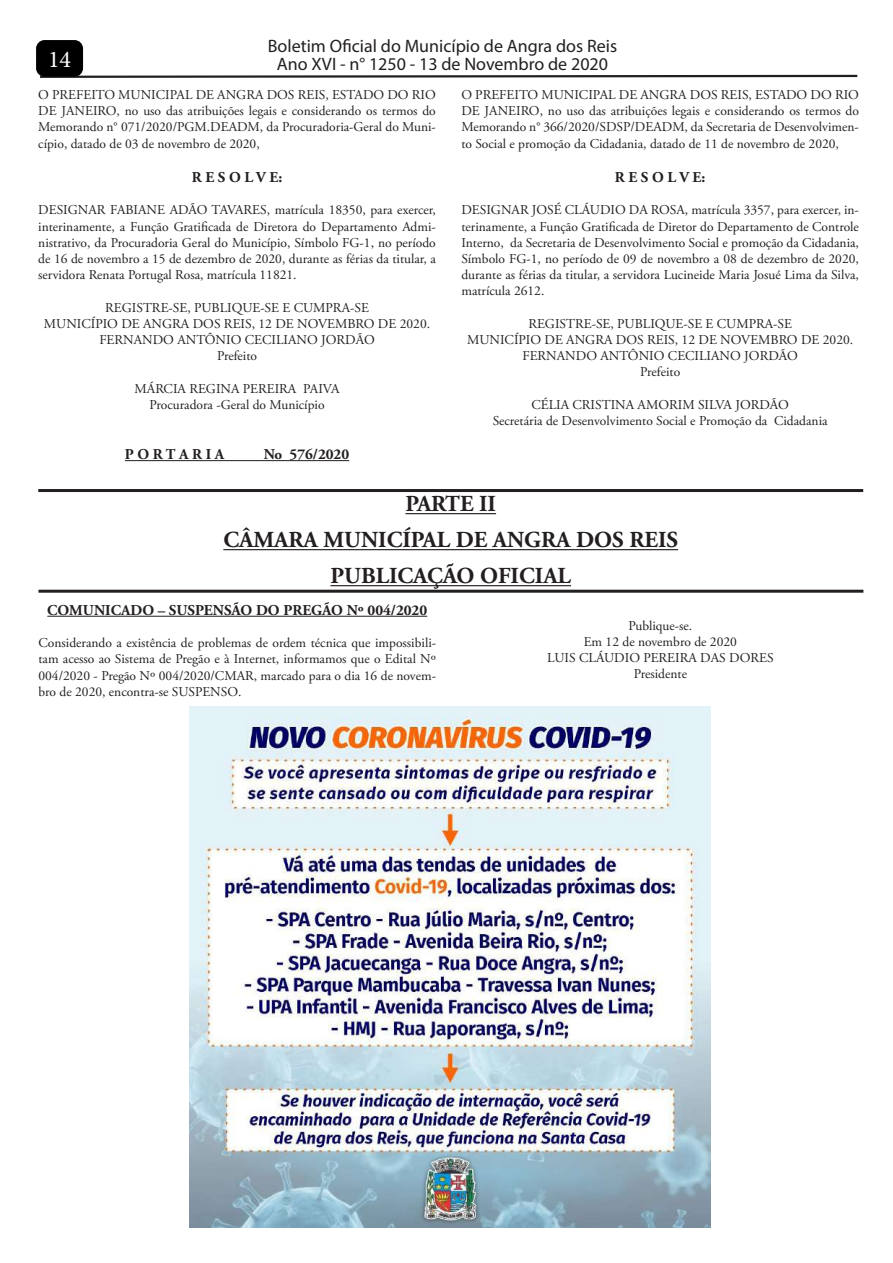
<style>
.page{position:relative;width:893px;height:1263px;background:#fff}
.page>*{position:absolute;margin:0;border:0;box-sizing:border-box;transform-origin:0 0}
.t1{font:24px "Minion Pro";color:#fff}
.t2{font:700 22.95px/36px "Adobe Garamond Pro";color:#231f20;text-align:center}
.t3{font:18px "Myriad Pro";color:#231f20}
.t4{font:700 15px "Adobe Garamond Pro";color:#231f20}
.t5{font:13.5px/16.2px "Adobe Garamond Pro";color:#231f20;text-align:justify}
</style>
<div class="page">
<svg style="left:39px;top:74px;width:819px;height:4px"></svg>
<div style="left:36px;top:40px;width:47px;height:37px;background:#000;border-radius:9px"></div>
<hr style="left:47px;top:616px;width:380px;height:1px;background:#231f20">
<hr style="left:405px;top:513px;width:91px;height:1px;background:#231f20">
<hr style="left:223px;top:549px;width:455px;height:1px;background:#231f20">
<hr style="left:330px;top:585px;width:241px;height:1px;background:#231f20">
<hr style="left:38px;top:489px;width:825px;height:3px;background:#231f20">
<hr style="left:38px;top:590px;width:825px;height:3px;background:#231f20">
<hr style="left:125px;top:460px;width:224px;height:1px;background:#231f20">
<img style="left:189px;top:707px;width:521px;height:521px">
<h3 class="t3" style="left:268px;top:35px;width:351px">Boletim Oficial do Município de Angra dos Reis</h3>
<h1 class="t1" style="left:48px;top:43px;width:25px">14</h1>
<h3 class="t3" style="left:277px;top:53px;width:333px">Ano XVI - n° 1250 - 13 de Novembro de 2020</h3>
<p class="t5" style="left:38px;top:87px;width:399px">O PREFEITO MUNICIPAL DE ANGRA DOS REIS, ESTADO DO RIO DE JANEIRO, no uso das atribuições legais e considerando os termos do Memorando n° 071/2020/PGM.DEADM, da Procuradoria-Geral do Muni&shy;cípio, datado de 03 de novembro de 2020,</p>
<p class="t4" style="left:192px;top:168px;width:92px">R E S O L V E:</p>
<p class="t5" style="left:38px;top:202px;width:399px">DESIGNAR FABIANE ADÃO TAVARES, matrícula 18350, para exercer, interinamente, a Função Gratificada de Diretora do Departamento Admi&shy;nistrativo, da Procuradoria Geral do Município, Símbolo FG-1, no período de 16 de novembro a 15 de dezembro de 2020, durante as férias da titular, a servidora Renata Portugal Rosa, matrícula 11821.</p>
<p class="t5" style="left:44px;top:300px;width:388px;text-align:center">REGISTRE-SE, PUBLIQUE-SE E CUMPRA-SE<br>MUNICÍPIO DE ANGRA DOS REIS, 12 DE NOVEMBRO DE 2020.<br>FERNANDO ANTÔNIO CECILIANO JORDÃO<br>Prefeito</p>
<p class="t5" style="left:135px;top:381px;width:206px;text-align:center">MÁRCIA REGINA PEREIRA PAIVA<br>Procuradora -Geral do Município</p>
<p class="t4" style="left:125px;top:446px;width:101px">P O R T A R I A</p>
<p class="t4" style="left:264px;top:446px;width:87px">No 576/2020</p>
<p class="t5" style="left:461px;top:87px;width:399px">O PREFEITO MUNICIPAL DE ANGRA DOS REIS, ESTADO DO RIO DE JANEIRO, no uso das atribuições legais e considerando os termos do Memorando n° 366/2020/SDSP/DEADM, da Secretaria de Desenvolvimen&shy;to Social e promoção da Cidadania, datado de 11 de novembro de 2020,</p>
<p class="t4" style="left:615px;top:168px;width:92px">R E S O L V E:</p>
<p class="t5" style="left:461px;top:202px;width:399px">DESIGNAR JOSÉ CLÁUDIO DA ROSA, matrícula 3357, para exercer, in&shy;terinamente, a Função Gratificada de Diretor do Departamento de Controle Interno, da Secretaria de Desenvolvimento Social e promoção da Cidadania, Símbolo FG-1, no período de 09 de novembro a 08 de dezembro de 2020, durante as férias da titular, a servidora Lucineide Maria Josué Lima da Silva, matrícula 2612.</p>
<p class="t5" style="left:467px;top:316px;width:388px;text-align:center">REGISTRE-SE, PUBLIQUE-SE E CUMPRA-SE<br>MUNICÍPIO DE ANGRA DOS REIS, 12 DE NOVEMBRO DE 2020.<br>FERNANDO ANTÔNIO CECILIANO JORDÃO<br>Prefeito</p>
<p class="t5" style="left:493px;top:397px;width:336px;text-align:center">CÉLIA CRISTINA AMORIM SILVA JORDÃO<br>Secretária de Desenvolvimento Social e Promoção da Cidadania</p>
<h2 class="t2" style="left:223px;top:486px;width:456px">PARTE II<br>CÂMARA MUNICÍPAL DE ANGRA DOS REIS<br>PUBLICAÇÃO OFICIAL</h2>
<p class="t4" style="left:47px;top:601px;width:381px">COMUNICADO – SUSPENSÃO DO PREGÃO Nº 004/2020</p>
<p class="t5" style="left:38px;top:635px;width:399px">Considerando a existência de problemas de ordem técnica que impossibili&shy;tam acesso ao Sistema de Pregão e à Internet, informamos que o Edital Nº 004/2020 - Pregão Nº 004/2020/CMAR, marcado para o dia 16 de novem&shy;bro de 2020, encontra-se SUSPENSO.</p>
<p class="t5" style="left:547px;top:618px;width:228px;text-align:center">Publique-se.<br>Em 12 de novembro de 2020<br>LUIS CLÁUDIO PEREIRA DAS DORES<br>Presidente</p>
</div>
